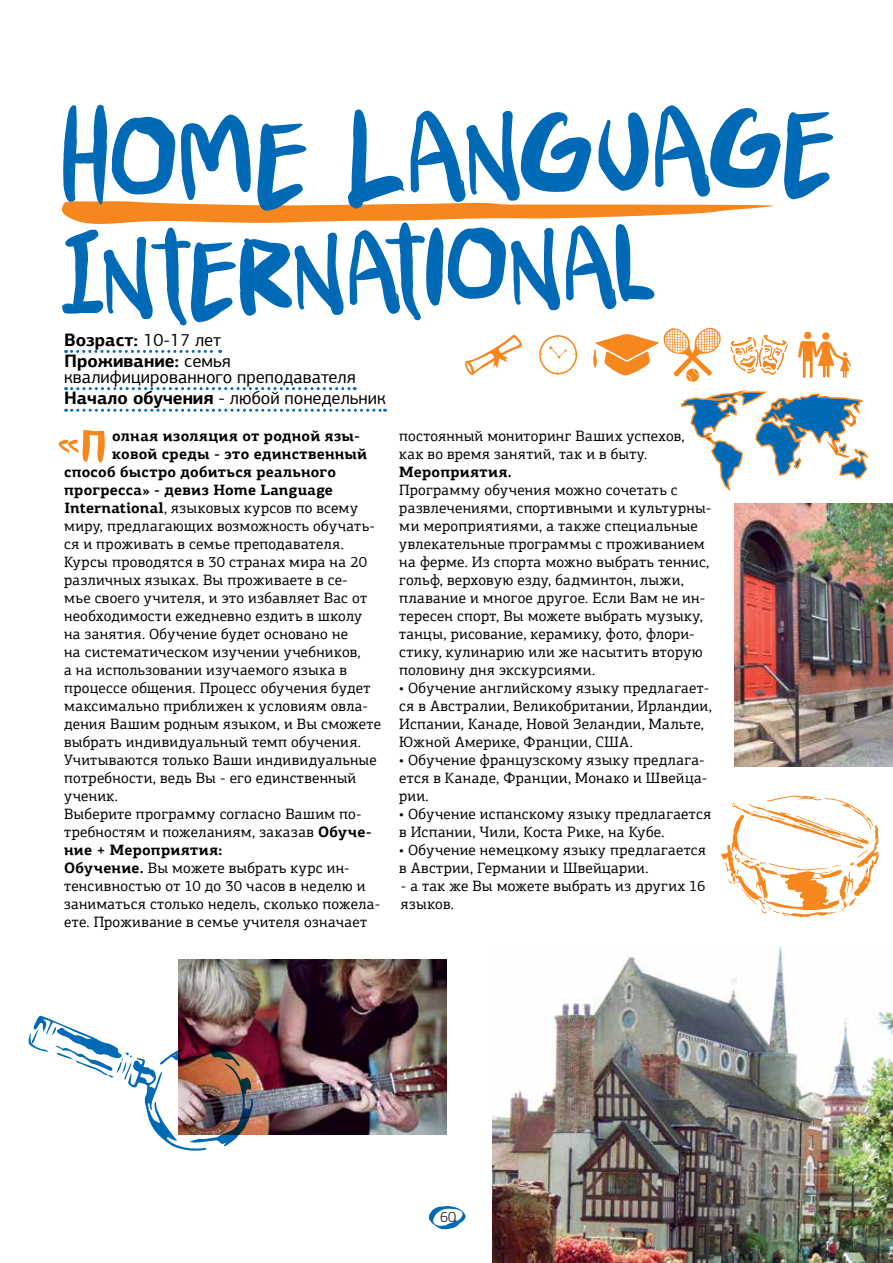
<style>
.page{position:relative;width:893px;height:1263px;background:#fff}
.page>*{position:absolute;margin:0;border:0;box-sizing:border-box;transform-origin:0 0}
.t1{font:108.3px "Punkboy";color:#006ab6}
.t2{font:99.3px "Punkboy";color:#006ab6}
.t3{font:18px/21.6px "PF Agora Sans Pro";color:#000}
.t4{font:700 18px/21.6px "PF Agora Sans Pro";color:#000}
.t5{font:15px/18px "PF Agora Slab Pro";letter-spacing:.02em;color:#000}
.t6{font:700 15px "PF Agora Slab Pro";letter-spacing:.02em;color:#000}
.t7{font:300 15px "PF Agora Sans Pro";color:#000}
.s1{font-weight:400}
.s2{font-weight:700}
</style>
<div class="page">
<svg style="left:429px;top:1206px;width:37px;height:23px"></svg>
<svg style="left:61px;top:201px;width:714px;height:23px"></svg>
<svg style="left:66px;top:350px;width:155px;height:3px"></svg>
<svg style="left:66px;top:387px;width:289px;height:3px"></svg>
<svg style="left:66px;top:409px;width:319px;height:3px"></svg>
<svg style="left:539px;top:335px;width:38px;height:39px"></svg>
<svg style="left:465px;top:334px;width:58px;height:41px"></svg>
<svg style="left:59px;top:430px;width:46px;height:32px"></svg>
<svg style="left:593px;top:328px;width:276px;height:164px"></svg>
<img style="left:178px;top:959px;width:268px;height:176px">
<img style="left:734px;top:504px;width:159px;height:262px">
<img style="left:493px;top:947px;width:400px;height:316px">
<svg style="left:720px;top:795px;width:159px;height:122px"></svg>
<img style="left:28px;top:1015px;width:225px;height:136px">
<h1 class="t1" style="left:62px;top:103px;width:782px;rotate:-1deg">Home Language</h1>
<h2 class="t2" style="left:65px;top:222px;width:597px;rotate:-1deg">International</h2>
<p class="t4" style="left:64px;top:328px;width:168px">Возраст: <span class="s1">10-17 лет<br></span>Проживание: <span class="s1">семья</span></p>
<p class="t3" style="left:64px;top:366px;width:323px">квалифицированного преподавателя<br><span class="s2">Начало обучения</span> - любой понедельник</p>
<p class="t6" style="left:112px;top:427px;width:249px">олная изоляция от родной язы-</p>
<p class="t6" style="left:112px;top:445px;width:256px">ковой среды - это единственный</p>
<p class="t6" style="left:64px;top:463px;width:274px">способ быстро добиться реального</p>
<p class="t6" style="left:64px;top:481px;width:270px">прогресса» - девиз Home Language</p>
<p class="t5" style="left:64px;top:499px;width:295px"><span class="s2">International</span>, языковых курсов по всему</p>
<p class="t5" style="left:64px;top:517px;width:312px">миру, предлагающих возможность обучать-</p>
<p class="t5" style="left:64px;top:535px;width:281px">ся и проживать в семье преподавателя.</p>
<p class="t5" style="left:64px;top:553px;width:304px">Курсы проводятся в 30 странах мира на 20</p>
<p class="t5" style="left:64px;top:571px;width:285px">различных языках. Вы проживаете в се-</p>
<p class="t5" style="left:64px;top:589px;width:305px">мье своего учителя, и это избавляет Вас от</p>
<p class="t5" style="left:64px;top:607px;width:300px">необходимости ежедневно ездить в школу</p>
<p class="t5" style="left:64px;top:625px;width:285px">на занятия. Обучение будет основано не</p>
<p class="t5" style="left:64px;top:643px;width:298px">на систематическом изучении учебников,</p>
<p class="t5" style="left:64px;top:661px;width:284px">а на использовании изучаемого языка в</p>
<p class="t5" style="left:64px;top:679px;width:308px">процессе общения. Процесс обучения будет</p>
<p class="t5" style="left:64px;top:697px;width:305px">максимально приближен к условиям овла-</p>
<p class="t5" style="left:64px;top:715px;width:318px">дения Вашим родным языком, и Вы сможете</p>
<p class="t5" style="left:64px;top:733px;width:298px">выбрать индивидуальный темп обучения.</p>
<p class="t5" style="left:64px;top:751px;width:314px">Учитываются только Ваши индивидуальные</p>
<p class="t5" style="left:64px;top:769px;width:294px">потребности, ведь Вы - его единственный</p>
<p class="t5" style="left:64px;top:787px;width:55px">ученик.</p>
<p class="t5" style="left:64px;top:805px;width:299px">Выберите программу согласно Вашим по-</p>
<p class="t5" style="left:64px;top:823px;width:309px">требностям и пожеланиям, заказав <span class="s2">Обуче-</span></p>
<p class="t6" style="left:64px;top:841px;width:160px">ние + Мероприятия:</p>
<p class="t5" style="left:64px;top:859px;width:287px"><span class="s2">Обучение.</span> Вы можете выбрать курс ин-</p>
<p class="t5" style="left:64px;top:877px;width:303px">тенсивностью от 10 до 30 часов в неделю и</p>
<p class="t5" style="left:64px;top:895px;width:318px">заниматься столько недель, сколько пожела-</p>
<p class="t5" style="left:64px;top:913px;width:305px">ете. Проживание в семье учителя означает</p>
<p class="t5" style="left:399px;top:427px;width:287px">постоянный мониторинг Ваших успехов, как во время занятий, так и в быту.</p>
<p class="t6" style="left:399px;top:463px;width:114px">Мероприятия.</p>
<p class="t5" style="left:399px;top:481px;width:313px">Программу обучения можно сочетать с развлечениями, спортивными и культурны&shy;ми мероприятиями, а также специальные увлекательные программы с проживанием на ферме. Из спорта можно выбрать теннис, гольф, верховую езду, бадминтон, лыжи, плавание и многое другое. Если Вам не ин&shy;тересен спорт, Вы можете выбрать музыку, танцы, рисование, керамику, фото, флори&shy;стику, кулинарию или же насытить вторую половину дня экскурсиями.</p>
<p class="t5" style="left:399px;top:679px;width:314px">• Обучение английскому языку предлагает&shy;ся в Австралии, Великобритании, Ирландии, Испании, Канаде, Новой Зеландии, Мальте, Южной Америке, Франции, США.</p>
<p class="t5" style="left:399px;top:751px;width:310px">• Обучение французскому языку предлага&shy;ется в Канаде, Франции, Монако и Швейца&shy;рии.</p>
<p class="t5" style="left:399px;top:805px;width:314px">• Обучение испанскому языку предлагается в Испании, Чили, Коста Рике, на Кубе.</p>
<p class="t5" style="left:399px;top:841px;width:308px">• Обучение немецкому языку предлагается в Австрии, Германии и Швейцарии.</p>
<p class="t5" style="left:401px;top:877px;width:306px">- а так же Вы можете выбрать из других 16 языков.</p>
<p class="t7" style="left:440px;top:1208px;width:17px">60</p>
</div>
